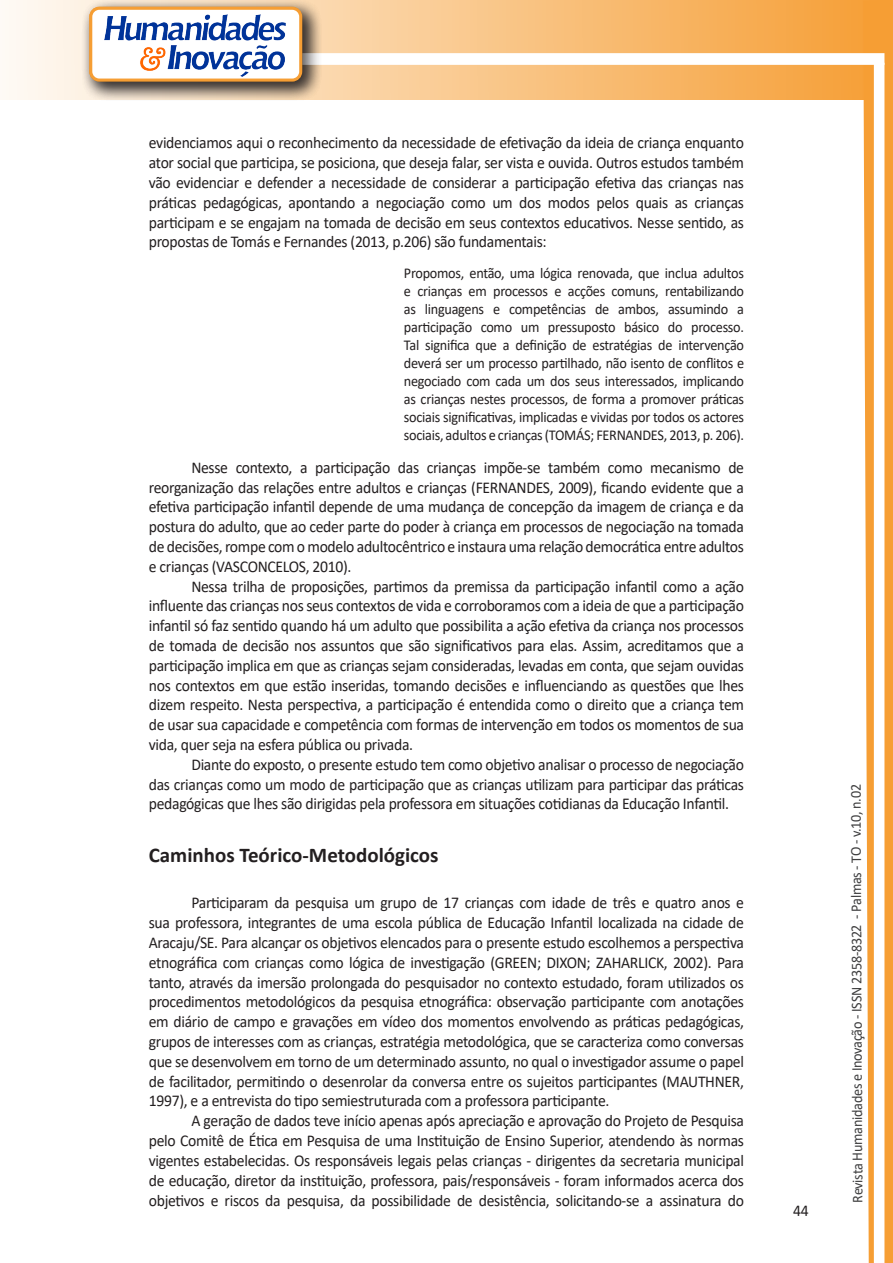
<style>
.page{position:relative;width:893px;height:1263px;background:#fff}
.page>*{position:absolute;margin:0;border:0;box-sizing:border-box;transform-origin:0 0}
.Titulo_2{font:700 21px "Calibri";color:#231f20}
.texto{font:16.5px/19.8px "Calibri";letter-spacing:-.02em;color:#231f20;text-align:justify;scale:.95 1}
.citacao{font:15px/18px "Calibri";letter-spacing:-.02em;color:#231f20;text-align:justify;scale:.95 1}
.t1{font:15px "Calibri";letter-spacing:-.025em;color:#3e3e3f;scale:.95 1}
</style>
<div class="page">
<svg style="left:5px;top:0;width:858px;height:100px;background:#f9c484"></svg>
<div style="left:302px;top:53px;width:582px;height:12px;background:#fff;border:2px solid #fff"></div>
<svg style="left:863px;top:0;width:30px;height:1263px"></svg>
<div style="left:81px;top:0;width:241px;height:102px;background:#231f20;opacity:.75"></div>
<div style="left:91px;top:8px;width:210px;height:72px;background:#fff;border-radius:9px"></div>
<img style="left:104px;top:14px;width:181px;height:62px">
<div style="left:89px;top:7px;width:213px;height:75px;border:3px solid #f69e34;border-radius:9px"></div>
<p class="texto" style="left:149px;top:133px;width:628px">evidenciamos aqui o reconhecimento da necessidade de efetivação da ideia de criança enquanto ator social que participa, se posiciona, que deseja falar, ser vista e ouvida. Outros estudos também vão evidenciar e defender a necessidade de considerar a participação efetiva das crianças nas práticas pedagógicas, apontando a negociação como um dos modos pelos quais as crianças participam e se engajam na tomada de decisão em seus contextos educativos. Nesse sentido, as propostas de Tomás e Fernandes (2013, p.206) são fundamentais:</p>
<p class="citacao" style="left:404px;top:264px;width:360px">Propomos, então, uma lógica renovada, que inclua adultos e crianças em processos e acções comuns, rentabilizando as linguagens e competências de ambos, assumindo a participação como um pressuposto básico do processo.<br>Tal significa que a definição de estratégias de intervenção deverá ser um processo partilhado, não isento de conflitos e negociado com cada um dos seus interessados, implicando as crianças nestes processos, de forma a promover práticas sociais significativas, implicadas e vividas por todos os actores sociais, adultos e crianças (TOMÁS; FERNANDES, 2013, p. 206).</p>
<p class="texto" style="left:149px;top:457px;width:628px;text-indent:43px">Nesse contexto, a participação das crianças impõe-se também como mecanismo de reorganização das relações entre adultos e crianças (FERNANDES, 2009), ficando evidente que a efetiva participação infantil depende de uma mudança de concepção da imagem de criança e da postura do adulto, que ao ceder parte do poder à criança em processos de negociação na tomada de decisões, rompe com o modelo adultocêntrico e instaura uma relação democrática entre adultos e crianças (VASCONCELOS, 2010).</p>
<p class="texto" style="left:149px;top:576px;width:628px;text-indent:43px">Nessa trilha de proposições, partimos da premissa da participação infantil como a ação influente das crianças nos seus contextos de vida e corroboramos com a ideia de que a participação infantil só faz sentido quando há um adulto que possibilita a ação efetiva da criança nos processos de tomada de decisão nos assuntos que são significativos para elas. Assim, acreditamos que a participação implica em que as crianças sejam consideradas, levadas em conta, que sejam ouvidas nos contextos em que estão inseridas, tomando decisões e influenciando as questões que lhes dizem respeito. Nesta perspectiva, a participação é entendida como o direito que a criança tem de usar sua capacidade e competência com formas de intervenção em todos os momentos de sua vida, quer seja na esfera pública ou privada.</p>
<p class="texto" style="left:149px;top:754px;width:628px;text-indent:43px">Diante do exposto, o presente estudo tem como objetivo analisar o processo de negociação das crianças como um modo de participação que as crianças utilizam para participar das práticas pedagógicas que lhes são dirigidas pela professora em situações cotidianas da Educação Infantil.</p>
<p class="Titulo_2" style="left:149px;top:840px;width:291px">Caminhos Teórico-Metodológicos</p>
<p class="texto" style="left:149px;top:893px;width:628px;text-indent:43px">Participaram da pesquisa um grupo de 17 crianças com idade de três e quatro anos e sua professora, integrantes de uma escola pública de Educação Infantil localizada na cidade de Aracaju/SE. Para alcançar os objetivos elencados para o presente estudo escolhemos a perspectiva etnográfica com crianças como lógica de investigação (GREEN; DIXON; ZAHARLICK, 2002). Para tanto, através da imersão prolongada do pesquisador no contexto estudado, foram utilizados os procedimentos metodológicos da pesquisa etnográfica: observação participante com anotações em diário de campo e gravações em vídeo dos momentos envolvendo as práticas pedagógicas, grupos de interesses com as crianças, estratégia metodológica, que se caracteriza como conversas que se desenvolvem em torno de um determinado assunto, no qual o investigador assume o papel de facilitador, permitindo o desenrolar da conversa entre os sujeitos participantes (MAUTHNER, 1997), e a entrevista do tipo semiestruturada com a professora participante.</p>
<p class="texto" style="left:149px;top:1110px;width:628px;text-indent:43px">A geração de dados teve início apenas após apreciação e aprovação do Projeto de Pesquisa pelo Comitê de Ética em Pesquisa de uma Instituição de Ensino Superior, atendendo às normas vigentes estabelecidas. Os responsáveis legais pelas crianças - dirigentes da secretaria municipal de educação, diretor da instituição, professora, pais/responsáveis - foram informados acerca dos objetivos e riscos da pesquisa, da possibilidade de desistência, solicitando-se a assinatura do</p>
<p class="texto" style="left:793px;top:1200px;width:18px">44</p>
<p class="t1" style="left:846px;top:1203px;width:442px;rotate:-90deg">Revista Humanidades e Inovação - ISSN 2358-8322 - Palmas - TO - v.10, n.02</p>
</div>
